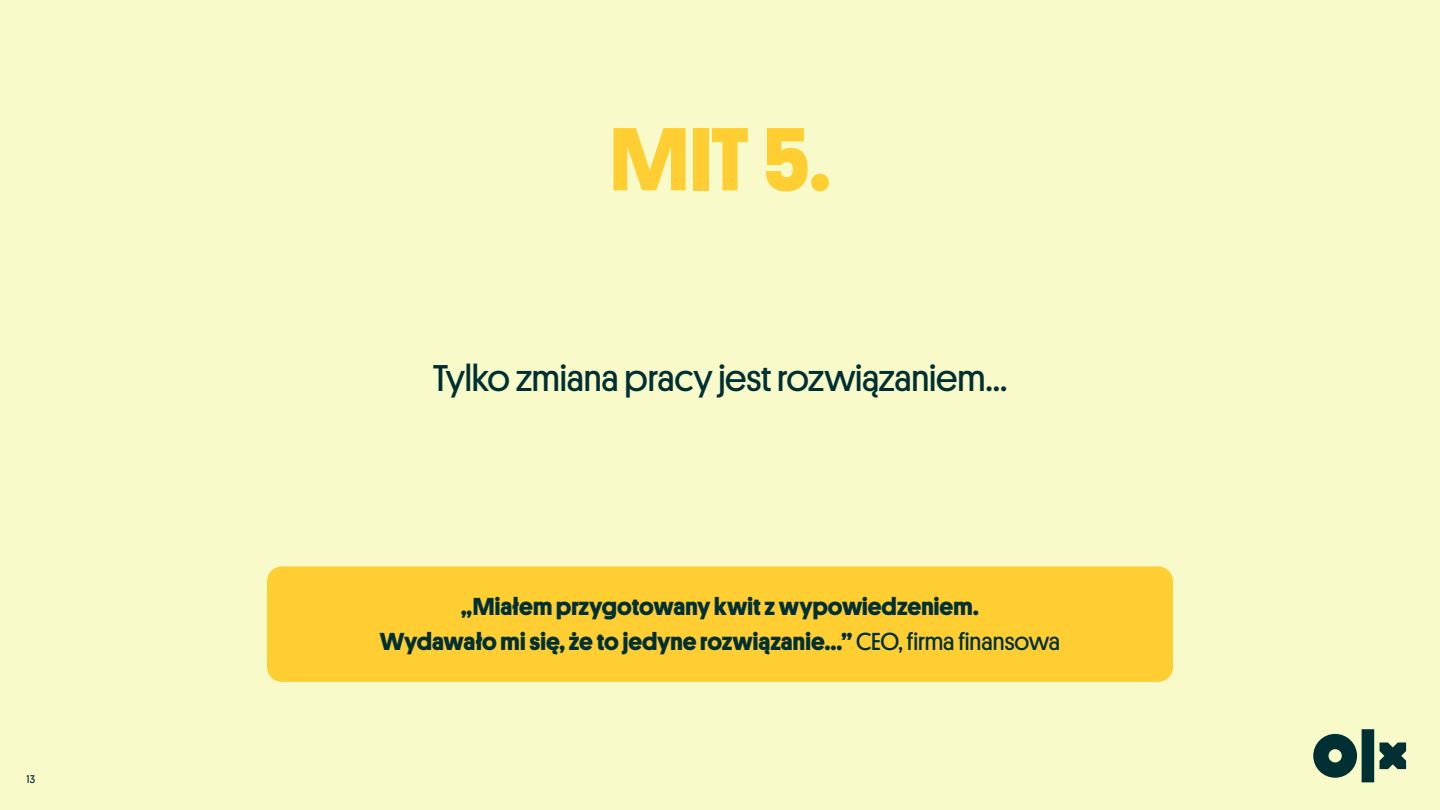
<style>
.page{position:relative;width:1440px;height:810px;background:#f8fbc9}
.page>*{position:absolute;margin:0;border:0;box-sizing:border-box;transform-origin:0 0}
.t1{font:700 90px "Platform";color:#ffce32}
.t2{font:37.5px "Platform";letter-spacing:-.005em;color:#002f34}
.t3{font:700 24.75px/35.2px "Platform";color:#002f34;text-align:center}
.t4{font:11.25px "Platform";color:#002f34}
.s1{font-weight:400}
</style>
<div class="page">
<svg style="left:1313px;top:729px;width:93px;height:53px"></svg>
<div style="left:267px;top:566px;width:906px;height:116px;background:#ffce32;border-radius:15px"></div>
<p class="t4" style="left:27px;top:771px;width:10px">13</p>
<h1 class="t1" style="left:610px;top:93px;width:222px">MIT 5.</h1>
<h2 class="t2" style="left:433px;top:351px;width:576px">Tylko zmiana pracy jest rozwiązaniem…</h2>
<p class="t3" style="left:380px;top:587px;width:682px">„Miałem przygotowany kwit z wypowiedzeniem.<br>Wydawało mi się, że to jedyne rozwiązanie…” <span class="s1">CEO, firma finansowa</span></p>
</div>
